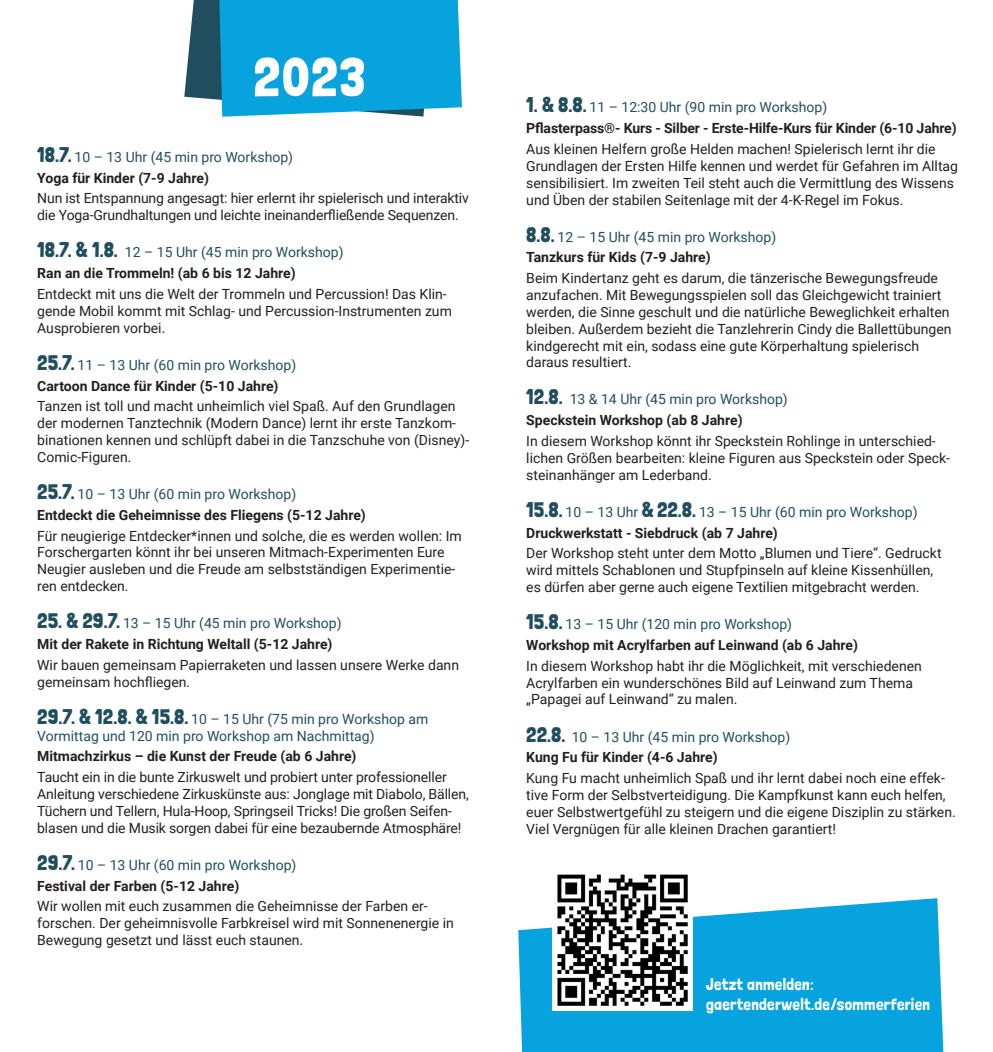
<style>
.page{position:relative;width:993px;height:1052px;background:#fff}
.page>*{position:absolute;margin:0;border:0;box-sizing:border-box;transform-origin:0 0}
.t1{font:54.77px "Greenfont";color:#fff}
.t2{font:16.62px/19.9px "Greenfont";letter-spacing:.02em;color:#fff}
.t3{font:14px/16.8px "Roboto";color:#231f20}
.t4{font:700 14px/20.8px "Roboto";color:#231f20}
.t5{font:14px/20.8px "Roboto";color:#214e5f}
.s1{font-family:"Greenfont";font-size:21px}
.s2{font-weight:700;color:#231f20}
.s3{font-family:"Greenfont";font-weight:400;font-size:21px;color:#214e5f}
.s4{font-weight:400;color:#214e5f}
</style>
<div class="page">
<svg style="left:518px;top:898px;width:425px;height:154px;background:#1baae1"></svg>
<img style="left:552px;top:874px;width:140px;height:136px">
<svg style="left:184px;top:0;width:278px;height:117px;background:#1aa0d4"></svg>
<h1 class="t1" style="left:253px;top:45px;width:114px">2023</h1>
<p class="t5" style="left:37px;top:146px;width:257px"><span class="s1">18.7.</span> 10 – 13 Uhr (45 min pro Workshop)<br><span class="s2">Yoga für Kinder (7-9 Jahre)</span></p>
<p class="t3" style="left:37px;top:190px;width:433px">Nun ist Entspannung angesagt: hier erlernt ihr spielerisch und interaktiv die Yoga-Grundhaltungen und leichte ineinanderfließende Sequenzen.</p>
<p class="t4" style="left:37px;top:241px;width:308px"><span class="s3">18.7. &amp; 1.8.</span> <span class="s4">12 – 15 Uhr (45 min pro Workshop)<br></span>Ran an die Trommeln! (ab 6 bis 12 Jahre)</p>
<p class="t3" style="left:37px;top:285px;width:416px">Entdeckt mit uns die Welt der Trommeln und Percussion! Das Klin&shy;gende Mobil kommt mit Schlag- und Percussion-Instrumenten zum<br>Ausprobieren vorbei.</p>
<p class="t4" style="left:37px;top:354px;width:260px"><span class="s3">25.7.</span> <span class="s4">11 – 13 Uhr (60 min pro Workshop)<br></span>Cartoon Dance für Kinder (5-10 Jahre)</p>
<p class="t3" style="left:37px;top:397px;width:433px">Tanzen ist toll und macht unheimlich viel Spaß. Auf den Grundlagen der modernen Tanztechnik (Modern Dance) lernt ihr erste Tanzkom&shy;binationen kennen und schlüpft dabei in die Tanzschuhe von (Disney)- Comic-Figuren.</p>
<p class="t4" style="left:37px;top:483px;width:330px"><span class="s3">25.7.</span> <span class="s4">10 – 13 Uhr (60 min pro Workshop)<br></span>Entdeckt die Geheimnisse des Fliegens (5-12 Jahre)</p>
<p class="t3" style="left:37px;top:527px;width:426px">Für neugierige Entdecker*innen und solche, die es werden wollen: Im Forschergarten könnt ihr bei unseren Mitmach-Experimenten Eure Neugier ausleben und die Freude am selbstständigen Experimentie&shy;ren entdecken.</p>
<p class="t4" style="left:37px;top:612px;width:306px"><span class="s3">25. &amp; 29.7.</span> <span class="s4">13 – 15 Uhr (45 min pro Workshop)<br></span>Mit der Rakete in Richtung Weltall (5-12 Jahre)</p>
<p class="t3" style="left:37px;top:656px;width:423px">Wir bauen gemeinsam Papierraketen und lassen unsere Werke dann gemeinsam hochfliegen.</p>
<p class="t5" style="left:37px;top:710px;width:392px;line-height:16.8px"><span class="s1">29.7. &amp; 12.8. &amp; 15.8.</span> 10 – 15 Uhr (75 min pro Workshop am<br>Vormittag und 120 min pro Workshop am Nachmittag)</p>
<p class="t4" style="left:37px;top:745px;width:321px">Mitmachzirkus – die Kunst der Freude (ab 6 Jahre)</p>
<p class="t3" style="left:37px;top:768px;width:433px">Taucht ein in die bunte Zirkuswelt und probiert unter professioneller Anleitung verschiedene Zirkuskünste aus: Jonglage mit Diabolo, Bällen, Tüchern und Tellern, Hula-Hoop, Springseil Tricks! Die großen Seifen&shy;blasen und die Musik sorgen dabei für eine bezaubernde Atmosphäre!</p>
<p class="t4" style="left:37px;top:854px;width:260px"><span class="s3">29.7.</span> <span class="s4">10 – 13 Uhr (60 min pro Workshop)<br></span>Festival der Farben (5-12 Jahre)</p>
<p class="t3" style="left:37px;top:897px;width:418px">Wir wollen mit euch zusammen die Geheimnisse der Farben er&shy;forschen. Der geheimnisvolle Farbkreisel wird mit Sonnenenergie in<br>Bewegung gesetzt und lässt euch staunen.</p>
<p class="t4" style="left:526px;top:96px;width:431px"><span class="s3">1. &amp; 8.8.</span> <span class="s4">11 – 12:30 Uhr (90 min pro Workshop)<br></span>Pflasterpass®- Kurs - Silber - Erste-Hilfe-Kurs für Kinder (6-10 Jahre)</p>
<p class="t3" style="left:526px;top:140px;width:433px">Aus kleinen Helfern große Helden machen! Spielerisch lernt ihr die Grundlagen der Ersten Hilfe kennen und werdet für Gefahren im Alltag sensibilisiert. Im zweiten Teil steht auch die Vermittlung des Wissens und Üben der stabilen Seitenlage mit der 4-K-Regel im Fokus.</p>
<p class="t5" style="left:526px;top:226px;width:251px"><span class="s1">8.8.</span> 12 – 15 Uhr (45 min pro Workshop)<br><span class="s2">Tanzkurs für Kids (7-9 Jahre)</span></p>
<p class="t3" style="left:526px;top:269px;width:426px">Beim Kindertanz geht es darum, die tänzerische Bewegungsfreude anzufachen. Mit Bewegungsspielen soll das Gleichgewicht trainiert werden, die Sinne geschult und die natürliche Beweglichkeit erhalten bleiben. Außerdem bezieht die Tanzlehrerin Cindy die Ballettübungen kindgerecht mit ein, sodass eine gute Körperhaltung spielerisch daraus resultiert.</p>
<p class="t4" style="left:526px;top:388px;width:263px"><span class="s3">12.8.</span> <span class="s4">13 &amp; 14 Uhr (45 min pro Workshop)<br></span>Speckstein Workshop (ab 8 Jahre)</p>
<p class="t3" style="left:526px;top:432px;width:425px">In diesem Workshop könnt ihr Speckstein Rohlinge in unterschied&shy;lichen Größen bearbeiten: kleine Figuren aus Speckstein oder Speck&shy;steinanhänger am Lederband.</p>
<p class="t5" style="left:526px;top:501px;width:393px"><span class="s1">15.8.</span> 10 – 13 Uhr <span class="s1">&amp; 22.8.</span> 13 – 15 Uhr (60 min pro Workshop)<br><span class="s2">Druckwerkstatt - Siebdruck (ab 7 Jahre)</span></p>
<p class="t3" style="left:526px;top:544px;width:416px">Der Workshop steht unter dem Motto „Blumen und Tiere“. Gedruckt wird mittels Schablonen und Stupfpinseln auf kleine Kissenhüllen, es dürfen aber gerne auch eigene Textilien mitgebracht werden.</p>
<p class="t4" style="left:526px;top:613px;width:333px"><span class="s3">15.8.</span> <span class="s4">13 – 15 Uhr (120 min pro Workshop)<br></span>Workshop mit Acrylfarben auf Leinwand (ab 6 Jahre)</p>
<p class="t3" style="left:526px;top:657px;width:397px">In diesem Workshop habt ihr die Möglichkeit, mit verschiedenen<br>Acrylfarben ein wunderschönes Bild auf Leinwand zum Thema „Papagei auf Leinwand“ zu malen.</p>
<p class="t5" style="left:526px;top:725px;width:265px"><span class="s1">22.8.</span> 10 – 13 Uhr (45 min pro Workshop)<br><span class="s2">Kung Fu für Kinder (4-6 Jahre)</span></p>
<p class="t3" style="left:526px;top:769px;width:431px">Kung Fu macht unheimlich Spaß und ihr lernt dabei noch eine effek&shy;tive Form der Selbstverteidigung. Die Kampfkunst kann euch helfen, euer Selbstwertgefühl zu steigern und die eigene Disziplin zu stärken.<br>Viel Vergnügen für alle kleinen Drachen garantiert!</p>
<p class="t2" style="left:706px;top:974px;width:225px">Jetzt anmelden: gaertenderwelt.de/sommerferien</p>
</div>
